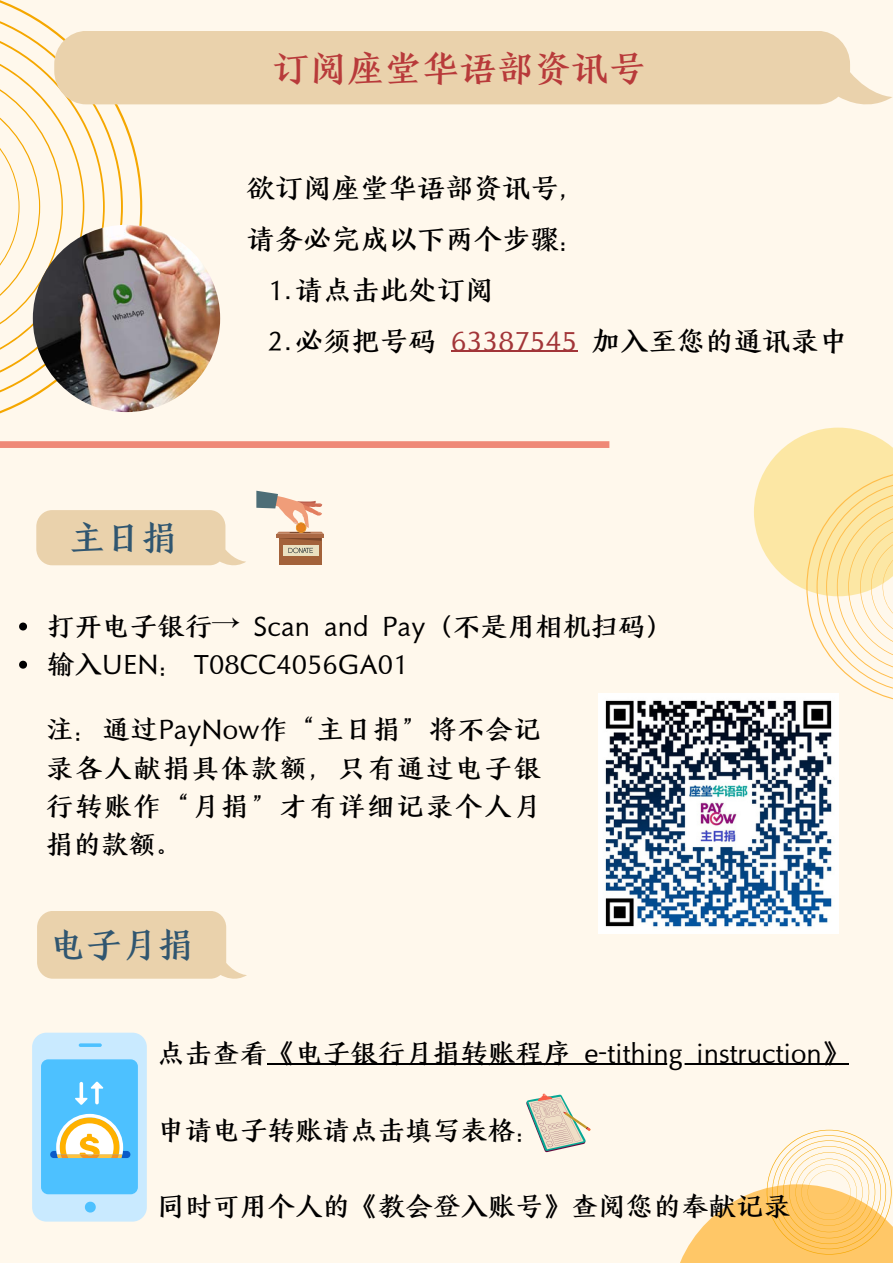
<style>
.page{position:relative;width:893px;height:1264px;background:#fff}
.page>*{position:absolute;margin:0;border:0;box-sizing:border-box;transform-origin:0 0}
.t1{font:37.35px "HY Jin Kai J";color:#b83a3a}
.t2{font:36px "HY Jin Kai J";color:#305670}
.t3{font:28.35px "HY Jin Kai J";color:#000}
.t4{font:27.6px/38.1px "HY Jin Kai J";color:#000;text-align:justify}
.s1{color:#a23538}
</style>
<div class="page">
<div style="left:0;top:0;width:892px;height:1262px;background:#fff8ec"></div>
<svg style="left:0;top:0;width:142px;height:414px"></svg>
<svg style="left:0;top:5px;width:123px;height:403px"></svg>
<svg style="left:680px;top:1129px;width:212px;height:133px"></svg>
<svg style="left:36px;top:510px;width:210px;height:55px;background:#ecd5b2"></svg>
<svg style="left:37px;top:911px;width:210px;height:67px;background:#ecd5b2"></svg>
<div style="left:32px;top:1032px;width:115px;height:189px;background:#c9eaff;border-radius:14px"></div>
<div style="left:41px;top:1059px;width:97px;height:135px;background:#4dc1ff;border-radius:7px"></div>
<svg style="left:85px;top:1201px;width:11px;height:11px"></svg>
<hr style="left:79px;top:1043px;width:23px;height:3px;background:#4dc1ff;border-radius:2px">
<svg style="left:50px;top:1113px;width:80px;height:44px"></svg>
<svg style="left:75px;top:1081px;width:28px;height:23px"></svg>
<div style="left:54px;top:31px;width:838px;height:73px;background:#ead2ac"></div>
<div style="left:279px;top:536px;width:42px;height:29px;background:#a3623a"></div>
<div style="left:283px;top:545px;width:35px;height:11px;background:#eae1c1"></div>
<svg style="left:288px;top:547px;width:25px;height:6px"></svg>
<svg style="left:256px;top:490px;width:68px;height:51px"></svg>
<svg style="left:754px;top:427px;width:138px;height:276px"></svg>
<div style="left:0;top:441px;width:609px;height:7px;background:#ef8977"></div>
<img style="left:33px;top:225px;width:187px;height:187px;border-radius:50%">
<svg style="left:526px;top:1093px;width:64px;height:59px"></svg>
<img style="left:599px;top:693px;width:239px;height:240px">
<svg style="left:19px;top:622px;width:8px;height:8px"></svg>
<svg style="left:19px;top:660px;width:8px;height:8px"></svg>
<hr style="left:267px;top:1062px;width:582px;height:2px;background:#000">
<hr style="left:451px;top:350px;width:126px;height:2px;background:#a23538">
<p class="t1" style="left:272px;top:45px;width:375px">订阅座堂华语部资讯号</p>
<p class="t3" style="left:246px;top:170px;width:342px">欲订阅座堂华语部资讯号，</p>
<p class="t3" style="left:246px;top:221px;width:342px">请务必完成以下两个步骤：</p>
<p class="t2" style="left:69px;top:515px;width:110px">主日捐</p>
<p class="t3" style="left:268px;top:272px;width:227px">1.请点击此处订阅</p>
<p class="t3" style="left:268px;top:323px;width:580px">2.必须把号码 <span class="s1">63387545</span> 加入至您的通讯录中</p>
<p class="t4" style="left:47px;top:606px;width:628px">打开电子银行→ Scan and Pay（不是用相机扫码）</p>
<p class="t4" style="left:47px;top:644px;width:363px">输入UEN: T08CC4056GA01</p>
<p class="t4" style="left:46px;top:710px;width:496px">注：通过PayNow作“主日捐”将不会记录各人献捐具体款额，只有通过电子银行转账作“月捐”才有详细记录个人月捐的款额。</p>
<p class="t2" style="left:50px;top:921px;width:146px">电子月捐</p>
<p class="t4" style="left:157px;top:1034px;width:693px">点击查看《电子银行月捐转账程序 e-tithing instruction》</p>
<p class="t4" style="left:157px;top:1110px;width:387px">申请电子转账请点击填写表格：</p>
<p class="t4" style="left:157px;top:1186px;width:635px">同时可用个人的《教会登入账号》查阅您的奉献记录</p>
</div>
